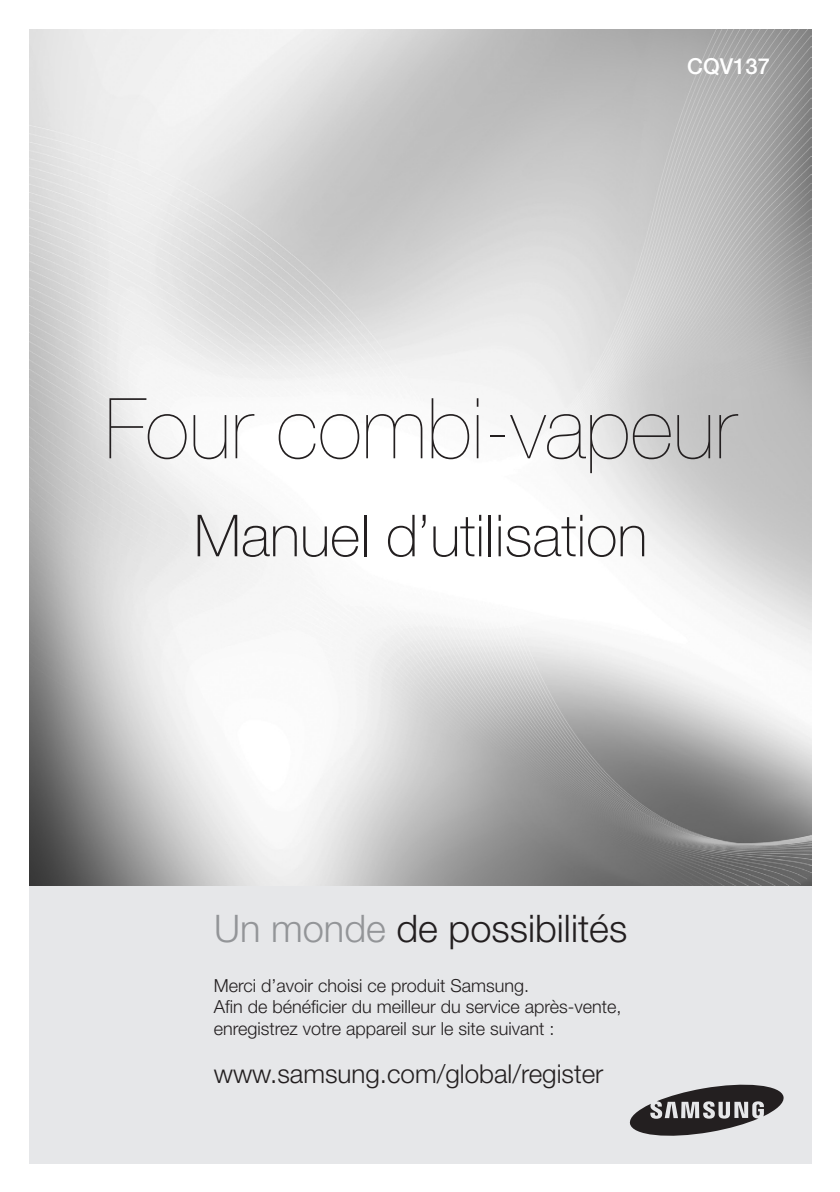
<style>
.page{position:relative;width:840px;height:1192px;background:#fff}
.page>*{position:absolute;margin:0;border:0;box-sizing:border-box;transform-origin:0 0}
.t1{font:200 84px "Helvetica Neue LT Pro";color:#231f20}
.t2{font:100 58px "Helvetica Neue LT Pro";color:#231f20}
.t3{font:300 38px "Helvetica Neue LT Pro";color:#231f20}
.t4{font:300 26px "Helvetica Neue LT Pro";color:#231f20}
.t5{font:500 22px "Helvetica Neue LT Pro";color:#fff}
.t6{font:300 18px/21.6px "Helvetica Neue LT Pro";color:#231f20}
.s1{color:#939598}
</style>
<div class="page">
<img style="left:30px;top:30px;width:782px;height:856px">
<div style="left:30px;top:886px;width:782px;height:277px;background:#e6e7e9"></div>
<svg style="left:630px;top:1084px;width:154px;height:51px"></svg>
<p class="t5" style="left:687px;top:53px;width:84px">CQV137</p>
<h1 class="t1" style="left:105px;top:379px;width:633px">Four combi-vapeur</h1>
<h2 class="t2" style="left:194px;top:501px;width:455px">Manuel d’utilisation</h2>
<h3 class="t3" style="left:214px;top:904px;width:415px"><span class="s1">Un monde</span> de possibilités</h3>
<p class="t6" style="left:214px;top:973px;width:409px">Merci d’avoir choisi ce produit Samsung.<br>Afin de bénéficier du meilleur du service après-vente, enregistrez votre appareil sur le site suivant :</p>
<h3 class="t4" style="left:214px;top:1057px;width:391px">www.samsung.com/global/register</h3>
</div>
